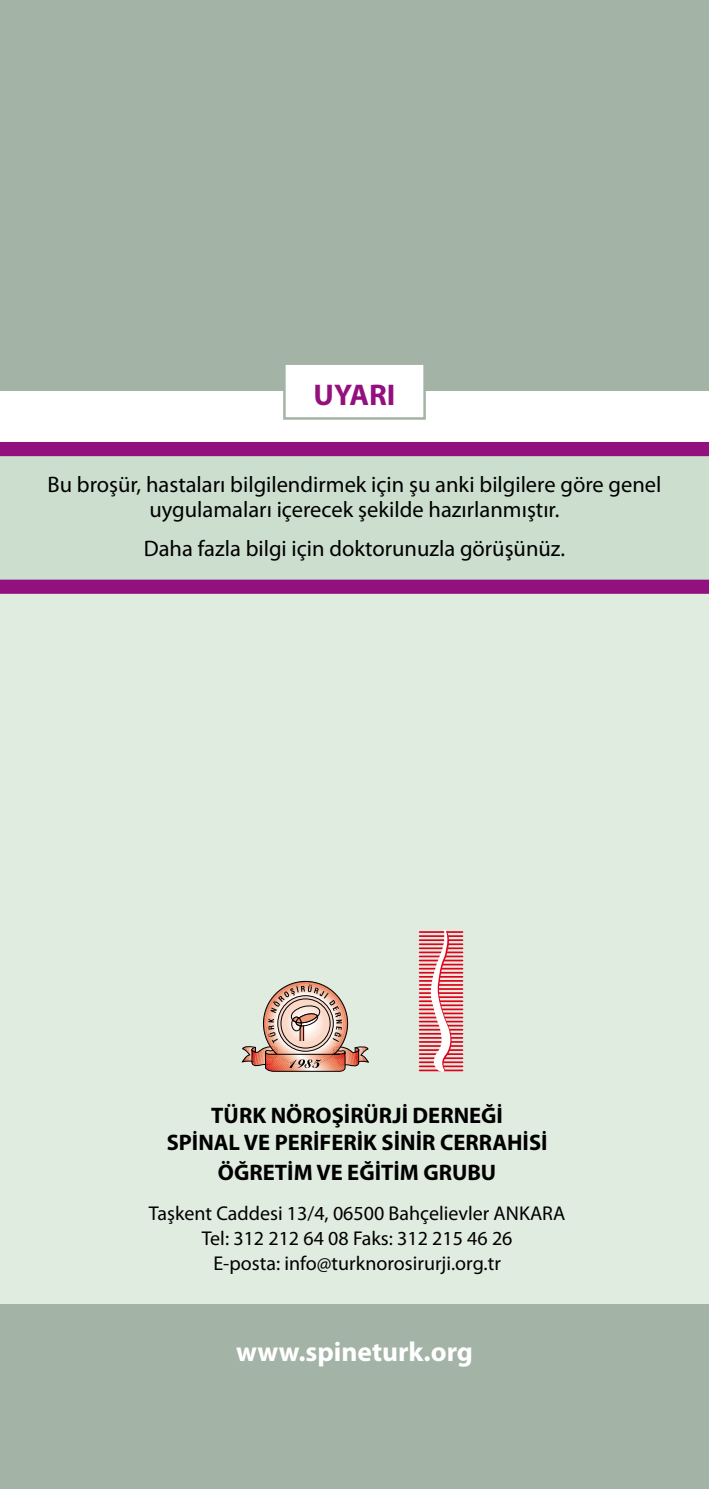
<style>
.page{position:relative;width:709px;height:1489px;background:#fff}
.page>*{position:absolute;margin:0;border:0;box-sizing:border-box;transform-origin:0 0}
.t1{font:700 30px "Myriad Pro";color:#93117e}
.t2{font:700 27.5px "Myriad Pro";color:#fff}
.t3{font:22.5px/25px "Myriad Pro";color:#000;text-align:center}
.t4{font:700 22.5px/27.5px "Myriad Pro";color:#000;text-align:center}
.t5{font:20px/25px "Myriad Pro";color:#000;text-align:center}
</style>
<div class="page">
<div style="left:0;top:0;width:709px;height:443px;background:#a3b3a5"></div>
<div style="left:0;top:439px;width:709px;height:996px;background:#e1ece1"></div>
<div style="left:0;top:1304px;width:709px;height:184px;background:#a3b3a5"></div>
<div style="left:0;top:392px;width:709px;height:51px;background:#fff"></div>
<img style="left:242px;top:981px;width:127px;height:90px">
<hr style="left:419px;top:931px;width:43px;height:1px;background:#e2001a">
<hr style="left:419px;top:935px;width:43px;height:1px;background:#e2001a">
<hr style="left:419px;top:939px;width:43px;height:2px;background:#e2001a">
<hr style="left:419px;top:943px;width:43px;height:2px;background:#e2001a">
<hr style="left:419px;top:947px;width:43px;height:2px;background:#e2001a">
<hr style="left:419px;top:951px;width:43px;height:2px;background:#e2001a">
<hr style="left:419px;top:955px;width:43px;height:2px;background:#e2001a">
<hr style="left:419px;top:959px;width:43px;height:2px;background:#e2001a">
<hr style="left:419px;top:963px;width:43px;height:2px;background:#e2001a">
<hr style="left:419px;top:967px;width:43px;height:2px;background:#e2001a">
<hr style="left:419px;top:971px;width:43px;height:2px;background:#e2001a">
<hr style="left:419px;top:975px;width:43px;height:2px;background:#e2001a">
<hr style="left:419px;top:980px;width:43px;height:1px;background:#e2001a">
<hr style="left:419px;top:984px;width:43px;height:1px;background:#e2001a">
<hr style="left:419px;top:988px;width:43px;height:1px;background:#e2001a">
<hr style="left:419px;top:992px;width:43px;height:1px;background:#e2001a">
<hr style="left:419px;top:996px;width:43px;height:1px;background:#e2001a">
<hr style="left:419px;top:1000px;width:43px;height:2px;background:#e2001a">
<hr style="left:419px;top:1004px;width:43px;height:2px;background:#e2001a">
<hr style="left:419px;top:1008px;width:43px;height:2px;background:#e2001a">
<hr style="left:419px;top:1012px;width:43px;height:2px;background:#e2001a">
<hr style="left:419px;top:1016px;width:43px;height:2px;background:#e2001a">
<hr style="left:419px;top:1020px;width:43px;height:2px;background:#e2001a">
<hr style="left:419px;top:1024px;width:43px;height:2px;background:#e2001a">
<hr style="left:419px;top:1028px;width:43px;height:2px;background:#e2001a">
<hr style="left:419px;top:1032px;width:43px;height:2px;background:#e2001a">
<hr style="left:419px;top:1036px;width:43px;height:2px;background:#e2001a">
<hr style="left:419px;top:1041px;width:43px;height:1px;background:#e2001a">
<hr style="left:419px;top:1045px;width:43px;height:1px;background:#e2001a">
<hr style="left:419px;top:1049px;width:43px;height:1px;background:#e2001a">
<hr style="left:419px;top:1053px;width:43px;height:1px;background:#e2001a">
<hr style="left:419px;top:1057px;width:43px;height:2px;background:#e2001a">
<hr style="left:419px;top:1061px;width:43px;height:2px;background:#e2001a">
<hr style="left:419px;top:1065px;width:43px;height:2px;background:#e2001a">
<hr style="left:419px;top:1069px;width:43px;height:2px;background:#e2001a">
<svg style="left:427px;top:929px;width:28px;height:143px"></svg>
<div style="left:0;top:452px;width:709px;height:127px;background:#ccdecd"></div>
<svg style="left:0;top:579px;width:709px;height:15px;background:#961c82"></svg>
<div style="left:0;top:442px;width:709px;height:14px;background:#93117e"></div>
<div style="left:283px;top:362px;width:143px;height:57px;background:#fff;border:2px solid #a3b3a5"></div>
<h1 class="t1" style="left:313px;top:375px;width:83px">UYARI</h1>
<p class="t3" style="left:47px;top:471px;width:615px">Bu broşür, hastaları bilgilendirmek için şu anki bilgilere göre genel uygulamaları içerecek şekilde hazırlanmıştır.</p>
<p class="t3" style="left:144px;top:535px;width:423px">Daha fazla bilgi için doktorunuzla görüşünüz.</p>
<p class="t4" style="left:167px;top:1100px;width:382px">TÜRK NÖROŞİRÜRJİ DERNEĞİ<br>SPİNAL VE PERİFERİK SİNİR CERRAHİSİ</p>
<p class="t4" style="left:218px;top:1158px;width:280px">ÖĞRETİM VE EĞİTİM GRUBU</p>
<p class="t5" style="left:149px;top:1199px;width:418px">Taşkent Caddesi 13/4, 06500 Bahçelievler ANKARA<br>Tel: 312 212 64 08 Faks: 312 215 46 26<br>E-posta: info@turknorosirurji.org.tr</p>
<p class="t2" style="left:236px;top:1333px;width:238px">www.spineturk.org</p>
</div>
